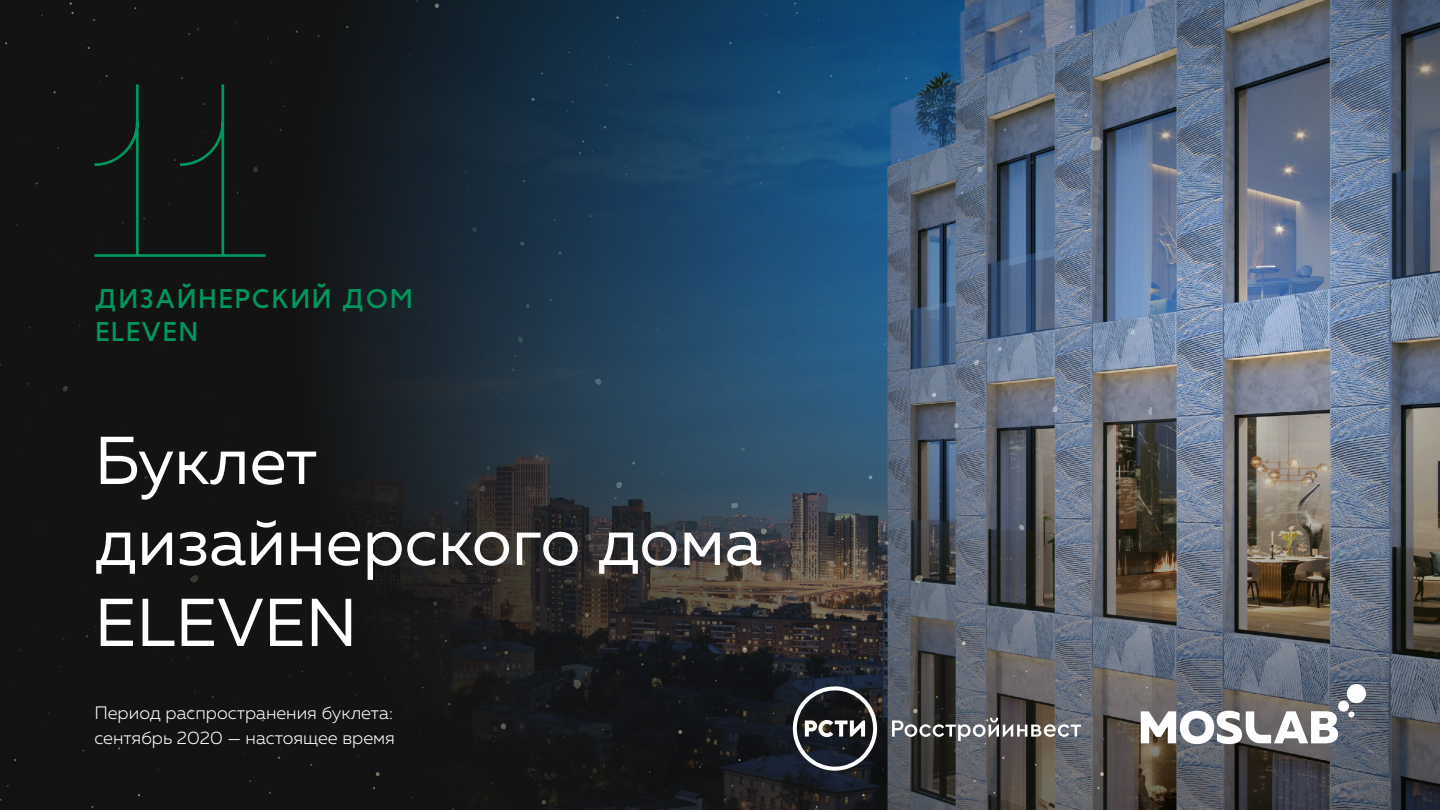
<style>
.page{position:relative;width:1440px;height:810px;background:#fff}
.page>*{position:absolute;margin:0;border:0;box-sizing:border-box;transform-origin:0 0}
.t1{font:67.5px/81px "Muller";color:#fff}
.t2{font:600 27.08px/32.5px "Baufra";letter-spacing:.01em;color:#00975c}
.t3{font:300 18px/25.5px "Muller";color:#fff}
</style>
<div class="page">
<img style="left:1152px;top:0;width:288px;height:810px">
<img style="left:0;top:0;width:1152px;height:810px">
<div style="left:1347px;top:684px;width:19px;height:19px;background:#fff;border-radius:50%"></div>
<div style="left:1338px;top:701px;width:11px;height:11px;background:#fff;border-radius:50%"></div>
<div style="left:1348px;top:711px;width:7px;height:6px;background:#fff;border-radius:50%"></div>
<svg style="left:1141px;top:711px;width:197px;height:33px"></svg>
<svg style="left:92px;top:82px;width:176px;height:176px;background:#121a16"></svg>
<svg style="left:892px;top:718px;width:189px;height:23px"></svg>
<svg style="left:793px;top:686px;width:84px;height:85px"></svg>
<h2 class="t2" style="left:94px;top:281px;width:321px">ДИЗАЙНЕРСКИЙ ДОМ<br>ELEVEN</h2>
<h1 class="t1" style="left:94px;top:419px;width:669px">Буклет дизайнерского дома<br>ELEVEN</h1>
<p class="t3" style="left:94px;top:699px;width:302px">Период распространения буклета: сентябрь 2020 — настоящее время</p>
</div>
